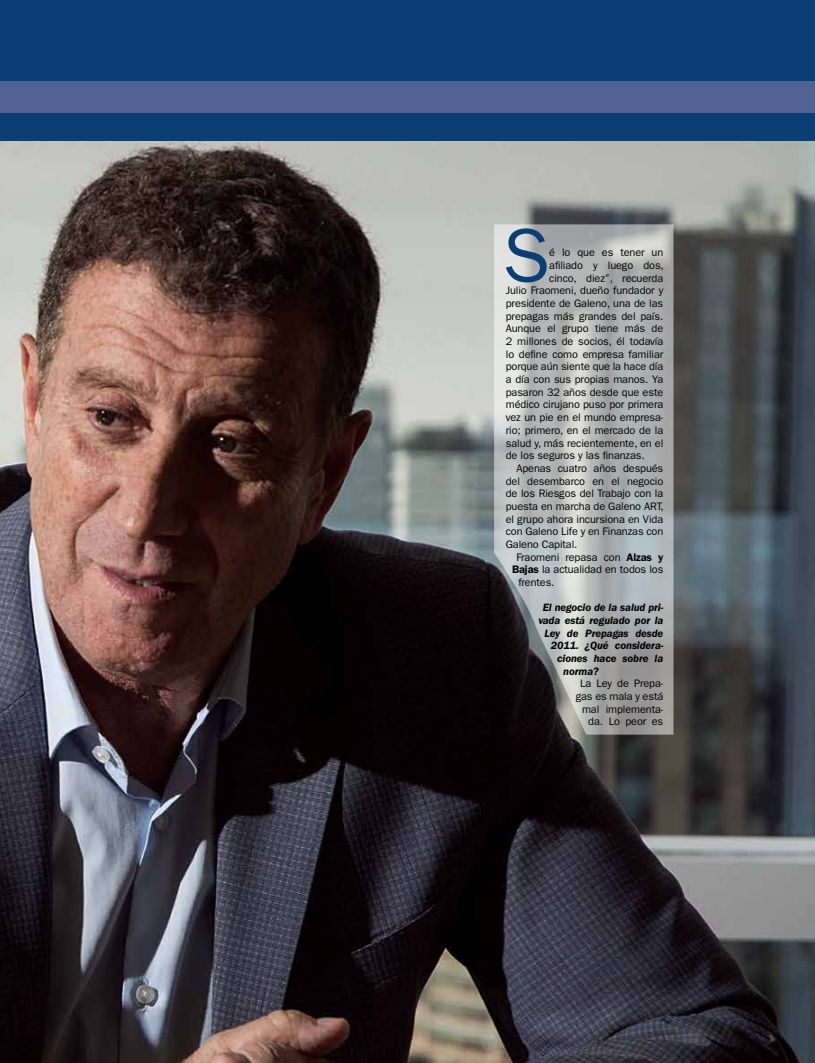
<style>
.page{position:relative;width:815px;height:1063px;background:#fff}
.page>*{position:absolute;margin:0;border:0;box-sizing:border-box;transform-origin:0 0}
.t1{font:76.62px "ITC Franklin Gothic Std";color:#0c3e76}
.t2{font:11px/12.6px "ITC Franklin Gothic Std";letter-spacing:-.01em;color:#000;text-align:right}
.t3{font:italic 600 11px "ITC Franklin Gothic Std";letter-spacing:-.01em;color:#000}
.s1{font-weight:600}
</style>
<div class="page">
<div style="left:0;top:0;width:815px;height:142px;background:#0c3e76"></div>
<div style="left:0;top:81px;width:815px;height:32px;background:#526193"></div>
<img style="left:0;top:142px;width:815px;height:921px">
<svg style="left:494px;top:224px;width:180px;height:511px;background:#a8aaaa"></svg>
<h1 class="t1" style="left:503px;top:212px;width:49px">S</h1>
<p class="t2" style="left:549px;top:246px;width:116px">é lo que es tener un</p>
<p class="t2" style="left:549px;top:259px;width:116px">afiliado y luego dos,</p>
<p class="t2" style="left:549px;top:272px;width:116px">cinco, diez”, recuerda</p>
<p class="t2" style="left:506px;top:284px;width:159px">Julio Fraomeni, dueño fundador y</p>
<p class="t2" style="left:506px;top:297px;width:159px">presidente de Galeno, una de las</p>
<p class="t2" style="left:506px;top:310px;width:159px">prepagas más grandes del país.</p>
<p class="t2" style="left:506px;top:322px;width:159px">Aunque el grupo tiene más de</p>
<p class="t2" style="left:506px;top:335px;width:159px">2 millones de socios, él todavía</p>
<p class="t2" style="left:506px;top:348px;width:159px">lo define como empresa familiar</p>
<p class="t2" style="left:506px;top:360px;width:159px">porque aún siente que la hace día</p>
<p class="t2" style="left:506px;top:373px;width:159px">a día con sus propias manos. Ya</p>
<p class="t2" style="left:506px;top:386px;width:159px">pasaron 32 años desde que este</p>
<p class="t2" style="left:506px;top:399px;width:159px">médico cirujano puso por primera</p>
<p class="t2" style="left:506px;top:411px;width:159px">vez un pie en el mundo empresa-</p>
<p class="t2" style="left:506px;top:424px;width:159px">rio; primero, en el mercado de la</p>
<p class="t2" style="left:506px;top:437px;width:159px">salud y, más recientemente, en el</p>
<p class="t2" style="left:506px;top:449px;width:140px">de los seguros y las finanzas.</p>
<p class="t2" style="left:516px;top:462px;width:148px">Apenas cuatro años después</p>
<p class="t2" style="left:506px;top:475px;width:159px">del desembarco en el negocio</p>
<p class="t2" style="left:506px;top:487px;width:159px">de los Riesgos del Trabajo con la</p>
<p class="t2" style="left:506px;top:500px;width:160px">puesta en marcha de Galeno ART,</p>
<p class="t2" style="left:506px;top:513px;width:159px">el grupo ahora incursiona en Vida</p>
<p class="t2" style="left:506px;top:525px;width:159px">con Galeno Life y en Finanzas con</p>
<p class="t2" style="left:506px;top:538px;width:73px">Galeno Capital.</p>
<p class="t2" style="left:516px;top:551px;width:148px">Fraomeni repasa con <span class="s1">Alzas y</span></p>
<p class="t2" style="left:512px;top:563px;width:153px"><span class="s1">Bajas</span> la actualidad en todos los</p>
<p class="t2" style="left:518px;top:576px;width:38px">frentes.</p>
<p class="t3" style="left:543px;top:601px;width:122px">El negocio de la salud pri-</p>
<p class="t3" style="left:538px;top:614px;width:127px">vada está regulado por la</p>
<p class="t3" style="left:545px;top:627px;width:120px">Ley de Prepagas desde</p>
<p class="t3" style="left:551px;top:640px;width:114px">2011. ¿Qué considera-</p>
<p class="t3" style="left:557px;top:652px;width:108px">ciones hace sobre la</p>
<p class="t3" style="left:563px;top:665px;width:37px">norma?</p>
<p class="t2" style="left:576px;top:677px;width:89px">La Ley de Prepa&shy;gas es mala y está mal implementa&shy;da. Lo peor es</p>
</div>
